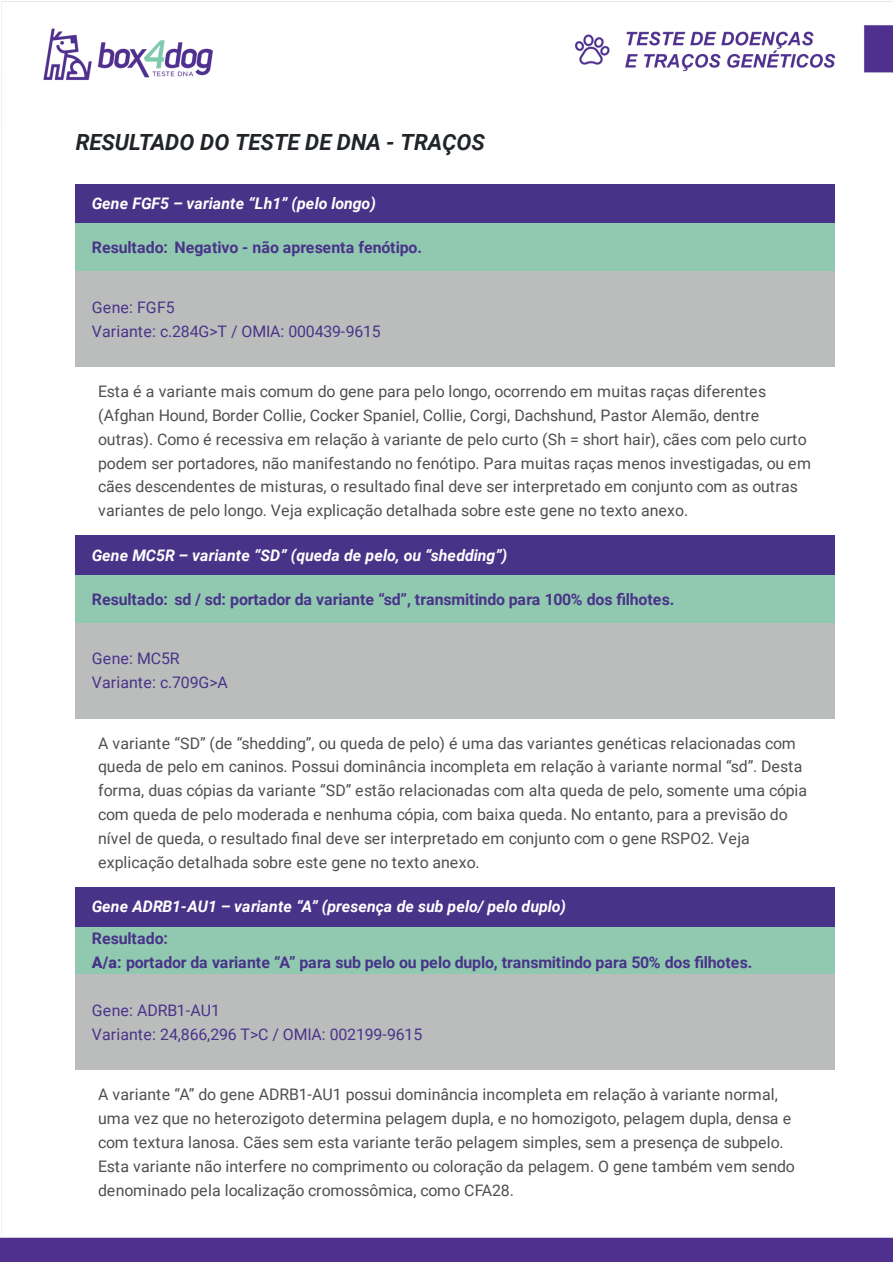
<style>
.page{position:relative;width:893px;height:1263px;background:#fff}
.page>*{position:absolute;margin:0;border:0;box-sizing:border-box;transform-origin:0 0}
.t1{font:italic 700 22.2px "Roboto";letter-spacing:.005em;color:#212529}
.t2{font:15.9px/23.9px "Roboto";letter-spacing:.005em;color:#4d4f50}
.t3{font:700 15.9px/23.9px "Roboto";letter-spacing:-.01em;color:#493389}
.t4{font:italic 700 15.9px "Roboto";color:#fff}
.t5{font:15.9px/23.9px "Roboto";color:#493389}
.s1{font-weight:900}
</style>
<div class="page">
<img style="left:0;top:1px;width:892px;height:1260px">
<div style="left:76px;top:184px;width:758px;height:40px;background:#493389"></div>
<div style="left:76px;top:224px;width:758px;height:47px;background:#91c9b0"></div>
<div style="left:76px;top:271px;width:758px;height:96px;background:#bbbdbd"></div>
<div style="left:76px;top:535px;width:758px;height:40px;background:#493389"></div>
<div style="left:76px;top:575px;width:758px;height:48px;background:#91c9b0"></div>
<div style="left:76px;top:623px;width:758px;height:95px;background:#bbbdbd"></div>
<div style="left:76px;top:887px;width:758px;height:40px;background:#493389"></div>
<div style="left:76px;top:927px;width:758px;height:47px;background:#91c9b0"></div>
<div style="left:76px;top:974px;width:758px;height:96px;background:#bbbdbd"></div>
<h1 class="t1" style="left:76px;top:130px;width:410px">RESULTADO DO TESTE DE DNA - TRAÇOS</h1>
<p class="t4" style="left:92px;top:194px;width:285px">Gene FGF5 – variante “Lh1” (pelo longo)</p>
<p class="t3" style="left:92px;top:236px;width:331px">Resultado: Negativo - não apresenta fenótipo.</p>
<p class="t5" style="left:92px;top:295px;width:290px">Gene: FGF5<br>Variante: c.284G&gt;T / OMIA: 000439-9615</p>
<p class="t2" style="left:98px;top:380px;width:714px">Esta é a variante mais comum do gene para pelo longo, ocorrendo em muitas raças diferentes (Afghan Hound, Border Collie, Cocker Spaniel, Collie, Corgi, Dachshund, Pastor Alemão, dentre outras). Como é recessiva em relação à variante de pelo curto (Sh = short hair), cães com pelo curto podem ser portadores, não manifestando no fenótipo. Para muitas raças menos investigadas, ou em cães descendentes de misturas, o resultado final deve ser interpretado em conjunto com as outras variantes de pelo longo. Veja explicação detalhada sobre este gene no texto anexo.</p>
<p class="t4" style="left:92px;top:546px;width:417px">Gene MC5R – variante “SD” (queda de pelo, ou “shedding”)</p>
<p class="t3" style="left:92px;top:587px;width:584px">Resultado: sd / sd: portador da variante “sd”, transmitindo para 100% dos filhotes.</p>
<p class="t5" style="left:92px;top:647px;width:138px">Gene: MC5R<br>Variante: c.709G&gt;A</p>
<p class="t2" style="left:98px;top:731px;width:710px">A variante “SD” (de “shedding”, ou queda de pelo) é uma das variantes genéticas relacionadas com queda de pelo em caninos. Possui dominância incompleta em relação à variante normal “sd”. Desta forma, duas cópias da variante “SD” estão relacionadas com alta queda de pelo, somente uma cópia com queda de pelo moderada e nenhuma cópia, com baixa queda. No entanto, para a previsão do nível de queda, o resultado final deve ser interpretado em conjunto com o gene RSPO2. Veja explicação detalhada sobre este gene no texto anexo.</p>
<p class="t4" style="left:92px;top:898px;width:476px">Gene ADRB1-AU1 – variante “A” (presença de sub pelo/ pelo duplo)</p>
<p class="t3" style="left:92px;top:927px;width:662px">Resultado:<br><span class="s1">A/a</span>: portador da variante “A” para sub pelo ou pelo duplo, transmitindo para 50% dos filhotes.</p>
<p class="t5" style="left:92px;top:998px;width:332px">Gene: ADRB1-AU1<br>Variante: 24,866,296 T&gt;C / OMIA: 002199-9615</p>
<p class="t2" style="left:98px;top:1083px;width:698px">A variante “A” do gene ADRB1-AU1 possui dominância incompleta em relação à variante normal, uma vez que no heterozigoto determina pelagem dupla, e no homozigoto, pelagem dupla, densa e com textura lanosa. Cães sem esta variante terão pelagem simples, sem a presença de subpelo.<br>Esta variante não interfere no comprimento ou coloração da pelagem. O gene também vem sendo denominado pela localização cromossômica, como CFA28.</p>
</div>
